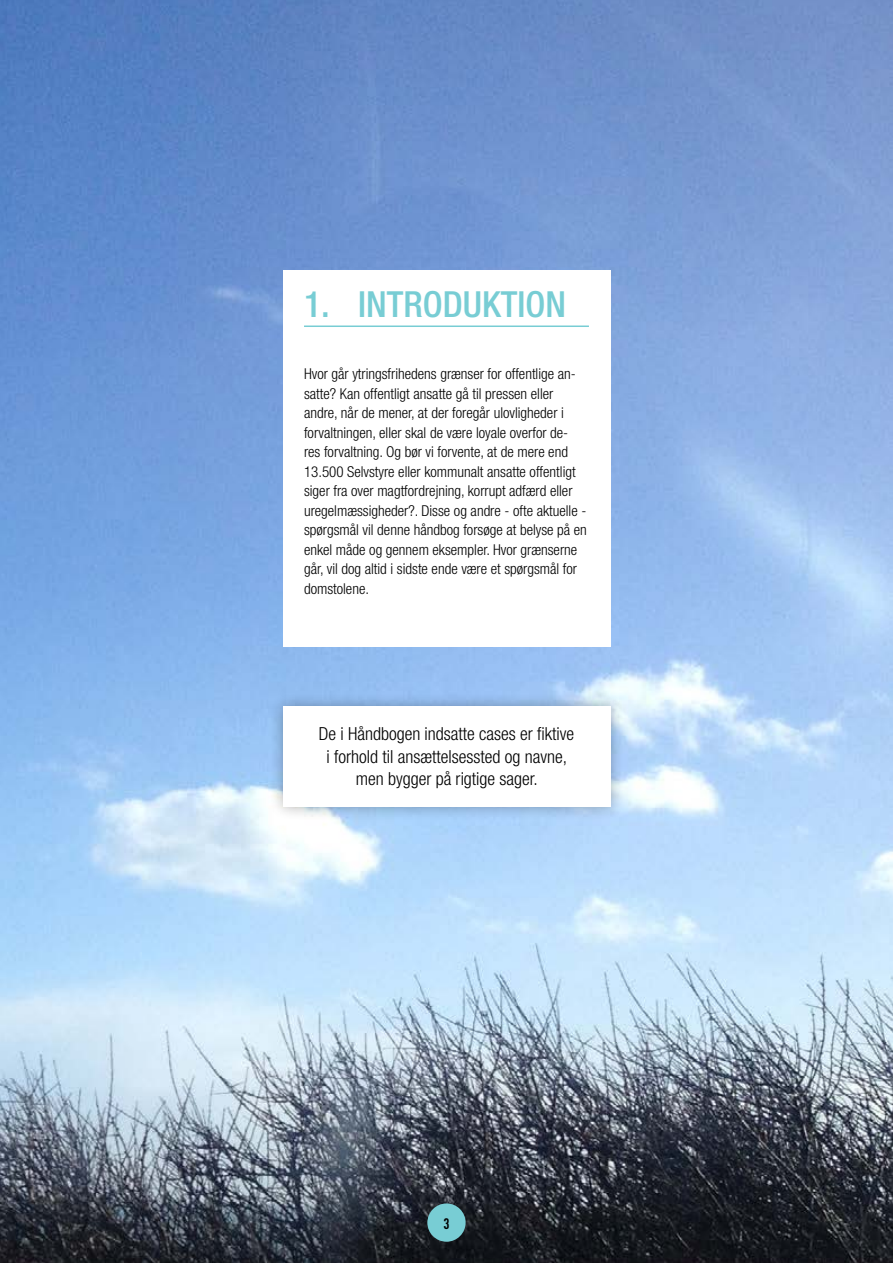
<style>
.page{position:relative;width:893px;height:1263px;background:#fff}
.page>*{position:absolute;margin:0;border:0;box-sizing:border-box;transform-origin:0 0}
.t1{font:500 condensed 36px "Helvetica Neue LT Std";color:#78cdd4}
.t2{font:300 condensed 18px/22.5px "Helvetica Neue LT Std";color:#000;text-align:center}
.t3{font:300 condensed 15px/19.5px "Helvetica Neue LT Std";color:#000}
.t4{font:700 15px "DIN Cond";color:#000}
</style>
<div class="page">
<img style="left:0;top:0;width:893px;height:1263px">
<div style="left:283px;top:270px;width:327px;height:376px;background:#fff"></div>
<hr style="left:304px;top:325px;width:285px;height:2px;background:#78cdd4">
<div style="left:269px;top:692px;width:355px;height:128px;background:#000;opacity:.3"></div>
<div style="left:283px;top:706px;width:327px;height:100px;background:#fff"></div>
<div style="left:427px;top:1203px;width:39px;height:39px;background:#78cdd4;border-radius:50%"></div>
<h1 class="t1" style="left:304px;top:283px;width:264px">1. INTRODUKTION</h1>
<p class="t3" style="left:304px;top:364px;width:284px">Hvor går ytringsfrihedens grænser for offentlige an&shy;satte? Kan offentligt ansatte gå til pressen eller andre, når de mener, at der foregår ulovligheder i forvaltningen, eller skal de være loyale overfor de&shy;res forvaltning. Og bør vi forvente, at de mere end 13.500 Selvstyre eller kommunalt ansatte offentligt siger fra over magtfordrejning, korrupt adfærd eller uregelmæssigheder?. Disse og andre - ofte aktuelle - spørgsmål vil denne håndbog forsøge at belyse på en enkel måde og gennem eksempler. Hvor grænserne går, vil dog altid i sidste ende være et spørgsmål for domstolene.</p>
<p class="t2" style="left:319px;top:722px;width:257px">De i Håndbogen indsatte cases er fiktive i forhold til ansættelsessted og navne, men bygger på rigtige sager.</p>
<p class="t4" style="left:443px;top:1214px;width:8px">3</p>
</div>
